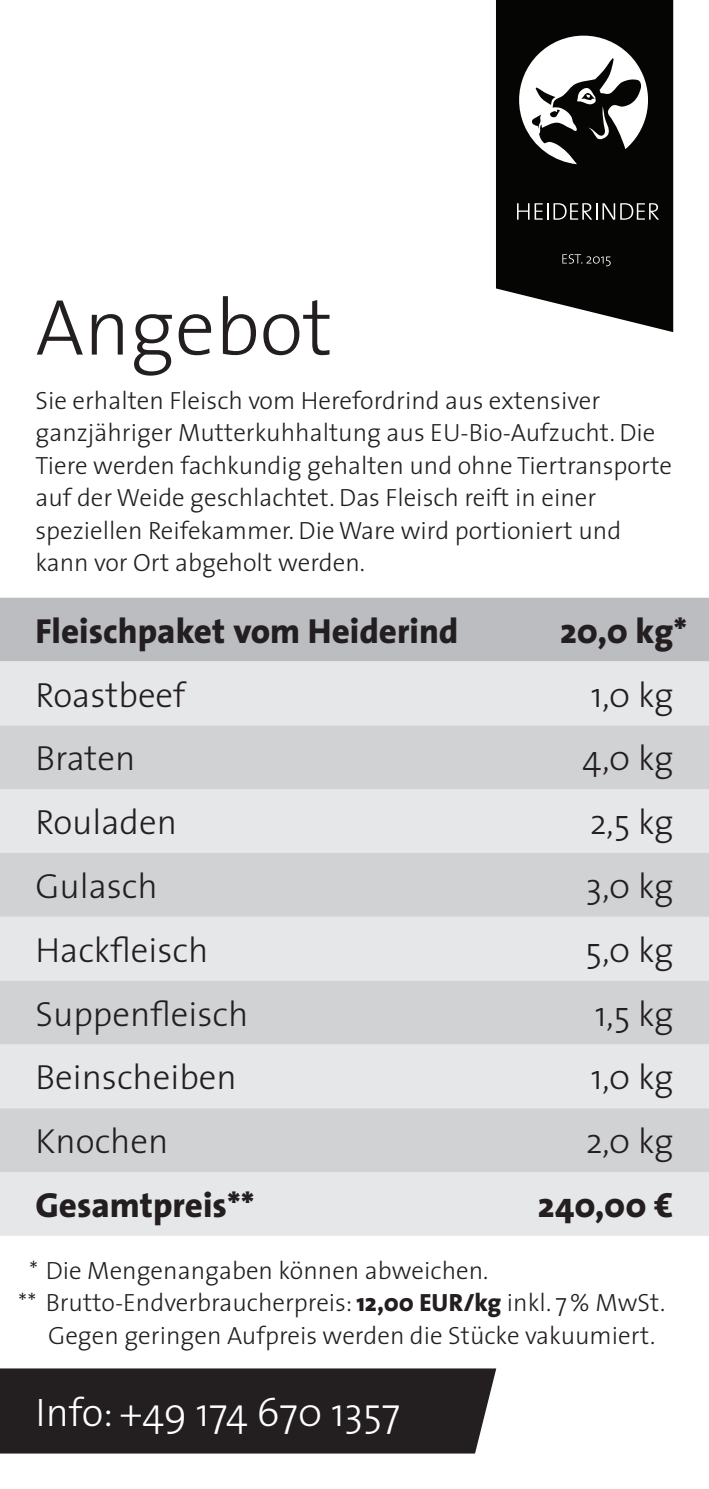
<style>
.page{position:relative;width:709px;height:1489px;background:#fff}
.page>*{position:absolute;margin:0;border:0;box-sizing:border-box;transform-origin:0 0}
.t1{font:300 80px "The Sans";color:#231f20}
.t2{font:300 40px "The Sans";color:#fff}
.t3{font:300 35px "The Sans";color:#231f20}
.t4{font:800 35px "The Sans";color:#231f20}
.t5{font:300 25px/32.5px "The Sans";color:#231f20}
.s1{font-weight:800}
</style>
<div class="page">
<div style="left:0;top:597px;width:709px;height:64px;background:#bcbdc0"></div>
<div style="left:0;top:661px;width:709px;height:574px;background:#e6e7e9"></div>
<svg style="left:0;top:725px;width:709px;height:446px;background:#dadbdd"></svg>
<svg style="left:496px;top:0;width:177px;height:332px;background:#1f1f1d"></svg>
<svg style="left:517px;top:203px;width:142px;height:17px;background:#454544"></svg>
<svg style="left:562px;top:254px;width:48px;height:12px"></svg>
<svg style="left:510px;top:27px;width:144px;height:137px"></svg>
<div style="left:0;top:1368px;width:496px;height:85px;background:#231f20"></div>
<h1 class="t1" style="left:35px;top:276px;width:299px">Angebot</h1>
<p class="t5" style="left:35px;top:384px;width:638px">Sie erhalten Fleisch vom Herefordrind aus extensiver ganzjähriger Mutterkuhhaltung aus EU-Bio-Aufzucht. Die Tiere werden fachkundig gehalten und ohne Tiertransporte auf der Weide geschlachtet. Das Fleisch reift in einer speziellen Reifekammer. Die Ware wird portioniert und kann vor Ort abgeholt werden.</p>
<h3 class="t4" style="left:35px;top:608px;width:424px">Fleischpaket vom Heiderind</h3>
<h3 class="t4" style="left:560px;top:608px;width:129px">20,0 kg*</h3>
<h3 class="t3" style="left:35px;top:672px;width:151px">Roastbeef</h3>
<h3 class="t3" style="left:591px;top:672px;width:84px">1,0 kg</h3>
<h3 class="t3" style="left:35px;top:736px;width:101px">Braten</h3>
<h3 class="t3" style="left:582px;top:736px;width:93px">4,0 kg</h3>
<h3 class="t3" style="left:35px;top:799px;width:143px">Rouladen</h3>
<h3 class="t3" style="left:589px;top:799px;width:85px">2,5 kg</h3>
<h3 class="t3" style="left:35px;top:863px;width:124px">Gulasch</h3>
<h3 class="t3" style="left:586px;top:863px;width:89px">3,0 kg</h3>
<h3 class="t3" style="left:35px;top:927px;width:174px">Hackfleisch</h3>
<h3 class="t3" style="left:585px;top:927px;width:89px">5,0 kg</h3>
<h3 class="t3" style="left:35px;top:991px;width:214px">Suppenfleisch</h3>
<h3 class="t3" style="left:595px;top:991px;width:80px">1,5 kg</h3>
<h3 class="t3" style="left:35px;top:1055px;width:203px">Beinscheiben</h3>
<h3 class="t3" style="left:591px;top:1055px;width:84px">1,0 kg</h3>
<h3 class="t3" style="left:35px;top:1118px;width:134px">Knochen</h3>
<h3 class="t3" style="left:585px;top:1118px;width:89px">2,0 kg</h3>
<h3 class="t4" style="left:35px;top:1182px;width:220px">Gesamtpreis**</h3>
<h3 class="t4" style="left:538px;top:1182px;width:137px">240,00 €</h3>
<p class="t5" style="left:29px;top:1253px;width:461px">* Die Mengenangaben können abweichen.</p>
<p class="t5" style="left:18px;top:1286px;width:648px">** Brutto-Endverbraucherpreis: <span class="s1">12,00 EUR/kg</span> inkl. 7% MwSt.</p>
<p class="t5" style="left:48px;top:1318px;width:608px">Gegen geringen Aufpreis werden die Stücke vakuumiert.</p>
<h2 class="t2" style="left:35px;top:1386px;width:366px">Info: +49 174 670 1357</h2>
</div>
